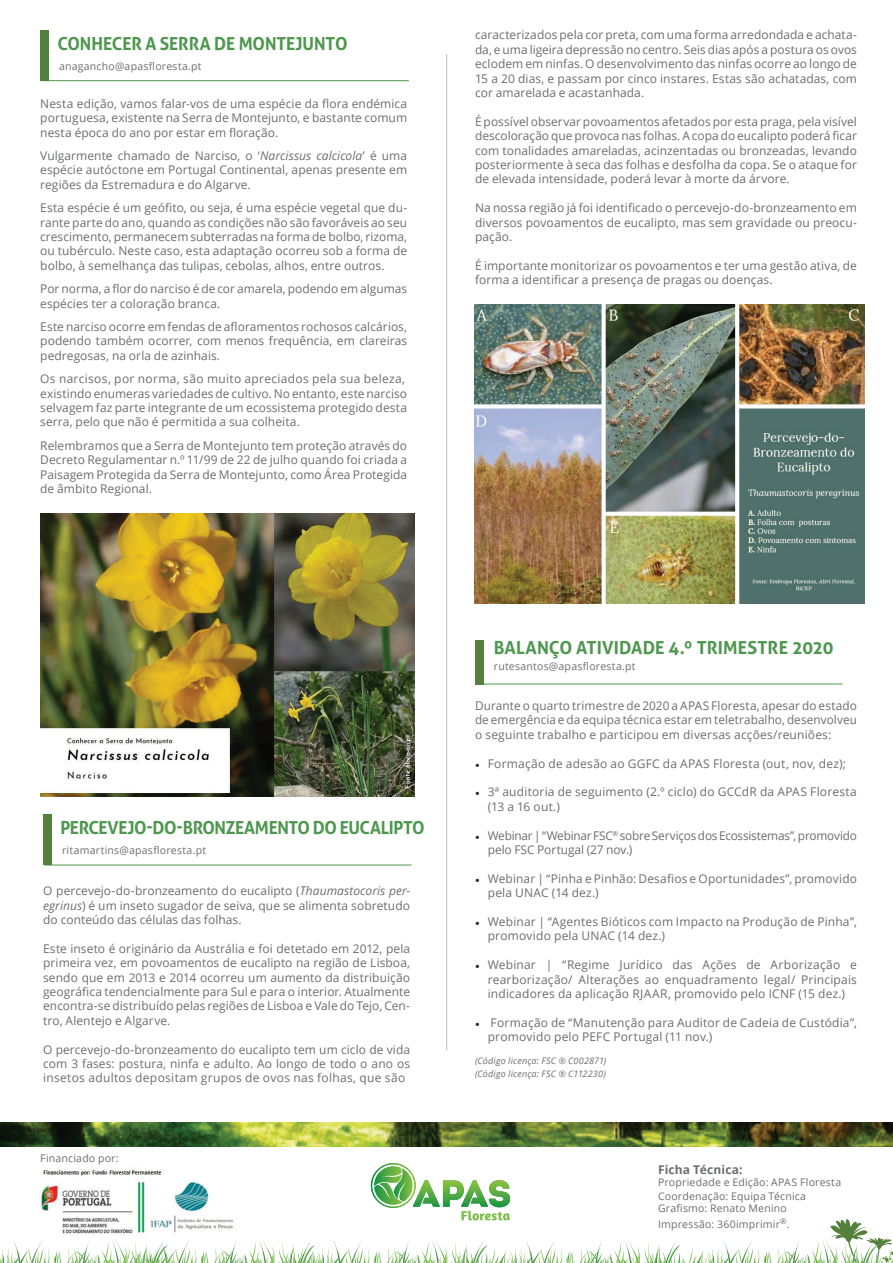
<style>
.page{position:relative;width:893px;height:1263px;background:#fff}
.page>*{position:absolute;margin:0;border:0;box-sizing:border-box;transform-origin:0 0}
.t1{font:700 18px "Aller";letter-spacing:-.01em;color:#4e974e;scale:.96 1}
.t2{font:700 18px "Aller";letter-spacing:-.01em;color:#4e974e}
.t3{font:12px/14.4px "Open Sans";letter-spacing:.005em;color:#6c6d70;text-align:justify}
.t4{font:12px/14.4px "Open Sans";letter-spacing:-.015em;color:#6c6d70}
.t5{font:700 12px "Open Sans";letter-spacing:.015em;color:#6c6d70}
.t6{font:10.5px/13px "Open Sans";letter-spacing:.02em;color:#6c6d70}
.t7{font:italic 9px/13.5px "Open Sans";letter-spacing:.02em;color:#6c6d70}
.s1{font-style:italic}
.s2{font-family:"Minion Pro";color:#231f20}
</style>
<div class="page">
<hr style="left:446px;top:54px;width:1px;height:996px;background:#bcbdc0">
<img style="left:0;top:1123px;width:893px;height:24px">
<svg style="left:0;top:1163px;width:893px;height:100px"></svg>
<img style="left:31px;top:1168px;width:211px;height:68px">
<hr style="left:42px;top:80px;width:367px;height:1px;background:#4e974e">
<hr style="left:45px;top:865px;width:367px;height:1px;background:#4e974e">
<div style="left:40px;top:30px;width:8px;height:50px;background:#53803a"></div>
<div style="left:43px;top:815px;width:8px;height:50px;background:#53803a"></div>
<img style="left:40px;top:514px;width:375px;height:283px">
<hr style="left:475px;top:684px;width:367px;height:1px;background:#4e974e">
<div style="left:475px;top:640px;width:8px;height:44px;background:#53803a"></div>
<img style="left:474px;top:304px;width:390px;height:300px">
<h1 class="t1" style="left:58px;top:32px;width:304px">CONHECER A SERRA DE MONTEJUNTO</h1>
<p class="t6" style="left:59px;top:59px;width:144px">anagancho@apasfloresta.pt</p>
<p class="t3" style="left:40px;top:96px;width:368px">Nesta edição, vamos falar-vos de uma espécie da flora endémica portuguesa, existente na Serra de Montejunto, e bastante comum nesta época do ano por estar em floração.</p>
<p class="t3" style="left:40px;top:148px;width:368px">Vulgarmente chamado de Narciso, o ‘<span class="s1">Narcissus calcicola</span>’ é uma espécie autóctone em Portugal Continental, apenas presente em regiões da Estremadura e do Algarve.</p>
<p class="t3" style="left:40px;top:200px;width:368px">Esta espécie é um geófito, ou seja, é uma espécie vegetal que du&shy;rante parte do ano, quando as condições não são favoráveis ao seu crescimento, permanecem subterradas na forma de bolbo, rizoma, ou tubérculo. Neste caso, esta adaptação ocorreu sob a forma de bolbo, à semelhança das tulipas, cebolas, alhos, entre outros.</p>
<p class="t3" style="left:40px;top:281px;width:368px">Por norma, a flor do narciso é de cor amarela, podendo em algumas espécies ter a coloração branca.</p>
<p class="t3" style="left:40px;top:319px;width:368px">Este narciso ocorre em fendas de afloramentos rochosos calcários, podendo também ocorrer, com menos frequência, em clareiras pedregosas, na orla de azinhais.</p>
<p class="t3" style="left:40px;top:371px;width:368px;text-align:left">Os narcisos, por norma, são muito apreciados pela sua beleza, existindo enumeras variedades de cultivo. No entanto, este narciso selvagem faz parte integrante de um ecossistema protegido desta serra, pelo que não é permitida a sua colheita.</p>
<p class="t3" style="left:40px;top:438px;width:368px">Relembramos que a Serra de Montejunto tem proteção através do Decreto Regulamentar n.º 11/99 de 22 de julho quando foi criada a Paisagem Protegida da Serra de Montejunto, como Área Protegida de âmbito Regional.</p>
<p class="t3" style="left:475px;top:28px;width:383px">caracterizados pela cor preta, com uma forma arredondada e achata&shy;da, e uma ligeira depressão no centro. Seis dias após a postura os ovos eclodem em ninfas. O desenvolvimento das ninfas ocorre ao longo de 15 a 20 dias, e passam por cinco instares. Estas são achatadas, com cor amarelada e acastanhada.</p>
<p class="t3" style="left:475px;top:114px;width:383px">É possível observar povoamentos afetados por esta praga, pela visível descoloração que provoca nas folhas. A copa do eucalipto poderá ficar com tonalidades amareladas, acinzentadas ou bronzeadas, levando posteriormente à seca das folhas e desfolha da copa. Se o ataque for de elevada intensidade, poderá levar à morte da árvore.</p>
<p class="t3" style="left:475px;top:200px;width:383px">Na nossa região já foi identificado o percevejo-do-bronzeamento em diversos povoamentos de eucalipto, mas sem gravidade ou preocu&shy;pação.</p>
<p class="t3" style="left:475px;top:258px;width:383px">É importante monitorizar os povoamentos e ter uma gestão ativa, de forma a identificar a presença de pragas ou doenças.</p>
<h1 class="t1" style="left:60px;top:817px;width:381px">PERCEVEJO-DO-BRONZEAMENTO DO EUCALIPTO</h1>
<p class="t6" style="left:62px;top:843px;width:146px">ritamartins@apasfloresta.pt</p>
<p class="t3" style="left:43px;top:883px;width:368px">O percevejo-do-bronzeamento do eucalipto (<span class="s1">Thaumastocoris per&shy;egrinus</span>) é um inseto sugador de seiva, que se alimenta sobretudo do conteúdo das células das folhas.</p>
<p class="t3" style="left:43px;top:941px;width:368px">Este inseto é originário da Austrália e foi detetado em 2012, pela primeira vez, em povoamentos de eucalipto na região de Lisboa, sendo que em 2013 e 2014 ocorreu um aumento da distribuição geográfica tendencialmente para Sul e para o interior. Atualmente encontra-se distribuído pelas regiões de Lisboa e Vale do Tejo, Cen&shy;tro, Alentejo e Algarve.</p>
<p class="t3" style="left:43px;top:1042px;width:368px">O percevejo-do-bronzeamento do eucalipto tem um ciclo de vida com 3 fases: postura, ninfa e adulto. Ao longo de todo o ano os insetos adultos depositam grupos de ovos nas folhas, que são</p>
<p class="t6" style="left:40px;top:1151px;width:80px">Financiado por:</p>
<h1 class="t2" style="left:494px;top:636px;width:341px">BALANÇO ATIVIDADE 4.º TRIMESTRE 2020</h1>
<p class="t6" style="left:494px;top:660px;width:143px">rutesantos@apasfloresta.pt</p>
<p class="t3" style="left:475px;top:698px;width:383px">Durante o quarto trimestre de 2020 a APAS Floresta, apesar do estado de emergência e da equipa técnica estar em teletrabalho, desenvolveu o seguinte trabalho e participou em diversas acções/reuniões:</p>
<p class="t3" style="left:475px;top:756px;width:372px"><span class="s2">•</span> Formação de adesão ao GGFC da APAS Floresta (out, nov, dez);</p>
<p class="t3" style="left:488px;top:784px;width:371px;text-indent:-13px"><span class="s2">•</span> 3ª auditoria de seguimento (2.º ciclo) do GCCdR da APAS Floresta (13 a 16 out.)</p>
<p class="t4" style="left:488px;top:828px;width:371px;text-indent:-13px"><span class="s2">•</span> Webinar | “Webinar FSC<sup>®</sup> sobre Serviços dos Ecossistemas”, promovido pelo FSC Portugal (27 nov.)</p>
<p class="t3" style="left:488px;top:871px;width:371px;text-indent:-13px"><span class="s2">•</span> Webinar | “Pinha e Pinhão: Desafios e Oportunidades”, promovido pela UNAC (14 dez.)</p>
<p class="t3" style="left:488px;top:914px;width:371px;text-indent:-13px"><span class="s2">•</span> Webinar | “Agentes Bióticos com Impacto na Produção de Pinha”, promovido pela UNAC (14 dez.)</p>
<p class="t3" style="left:488px;top:957px;width:371px;text-indent:-13px"><span class="s2">•</span> Webinar | “Regime Jurídico das Ações de Arborização e rearborização/ Alterações ao enquadramento legal/ Principais indicadores da aplicação RJAAR, promovido pelo ICNF (15 dez.)</p>
<p class="t3" style="left:488px;top:1015px;width:371px;text-indent:-13px"><span class="s2">•</span> Formação de “Manutenção para Auditor de Cadeia de Custódia”, promovido pelo PEFC Portugal (11 nov.)</p>
<p class="t7" style="left:475px;top:1053px;width:133px">(Código licença: FSC ® C002871) (Código licença: FSC ® C112230)</p>
<p class="t5" style="left:658px;top:1161px;width:86px">Ficha Técnica:</p>
<p class="t6" style="left:658px;top:1175px;width:185px">Propriedade e Edição: APAS Floresta<br>Coordenação: Equipa Técnica<br>Grafismo: Renato Menino</p>
<p class="t6" style="left:658px;top:1218px;width:133px">Impressão: 360imprimir<sup>®</sup>.</p>
</div>
